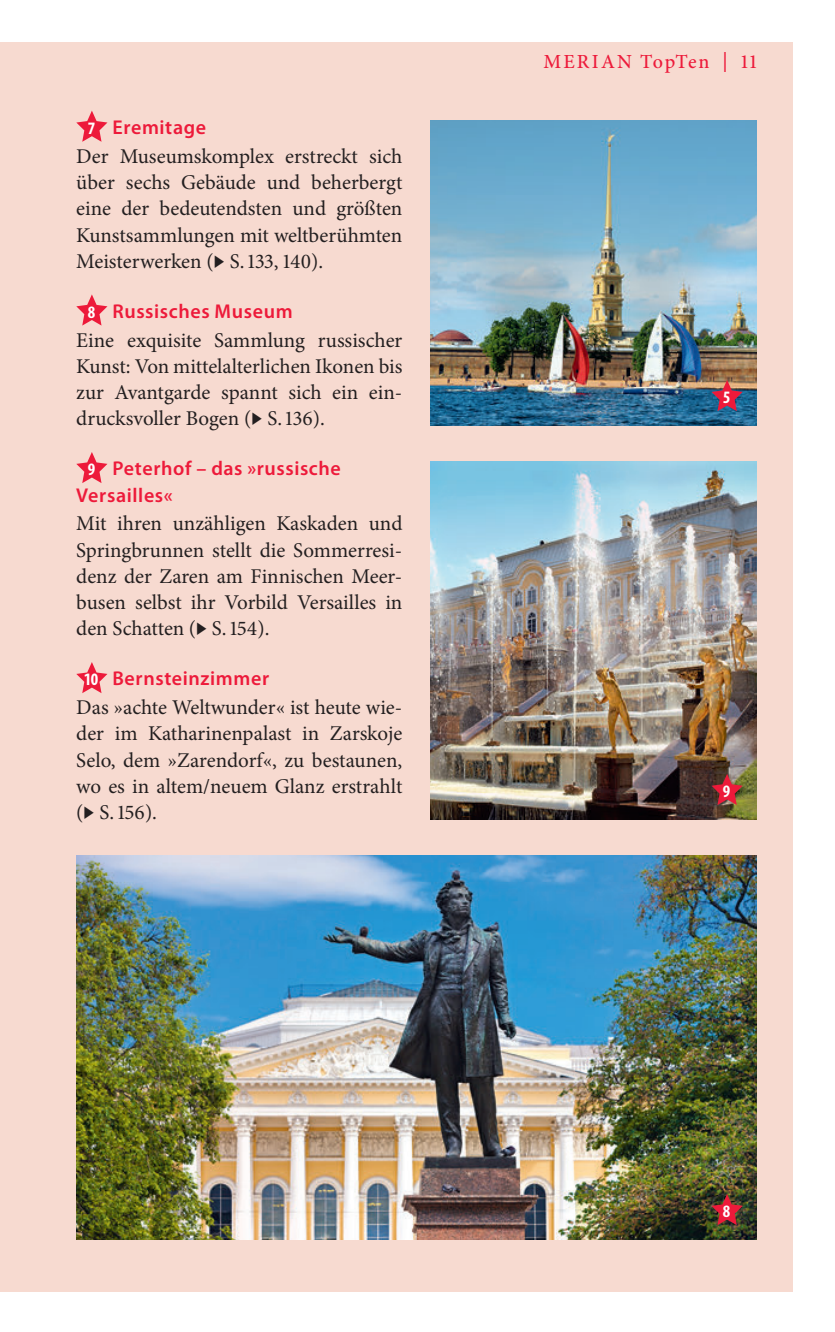
<style>
.page{position:relative;width:835px;height:1332px;background:#fff}
.page>*{position:absolute;margin:0;border:0;box-sizing:border-box;transform-origin:0 0}
.t1{font:21px/26.2px "Minion Pro";color:#231f20;text-align:justify}
.t2{font:600 20px/26.2px "Myriad Pro";letter-spacing:.03em;color:#ed1a3a}
.t3{font:500 20px "Minion Pro";letter-spacing:.11em;color:#ed1a3a}
.t4{font:700 condensed 17.5px "Myriad Pro";color:#fff}
.s1{font-weight:700;font-stretch:condensed;font-size:17.5px;color:#fff}
</style>
<div class="page">
<div style="left:0;top:43px;width:792px;height:1248px;background:#f7dad0"></div>
<svg style="left:76px;top:111px;width:31px;height:31px"></svg>
<svg style="left:76px;top:294px;width:31px;height:32px"></svg>
<svg style="left:76px;top:452px;width:31px;height:31px"></svg>
<svg style="left:76px;top:662px;width:31px;height:31px"></svg>
<img style="left:431px;top:121px;width:326px;height:304px">
<svg style="left:711px;top:380px;width:31px;height:31px"></svg>
<img style="left:431px;top:462px;width:326px;height:357px">
<svg style="left:711px;top:774px;width:31px;height:31px"></svg>
<img style="left:76px;top:855px;width:681px;height:384px">
<svg style="left:711px;top:1194px;width:31px;height:31px"></svg>
<p class="t2" style="left:88px;top:114px;width:119px"><span class="s1">7</span> Eremitage</p>
<p class="t1" style="left:76px;top:143px;width:328px">Der Museumskomplex erstreckt sich über sechs Gebäude und beherbergt eine der bedeutendsten und größten Kunstsammlungen mit weltberühmten Meisterwerken (◆ S. 133, 140).</p>
<p class="t2" style="left:88px;top:297px;width:206px"><span class="s1">8</span> Russisches Museum</p>
<p class="t1" style="left:76px;top:327px;width:327px">Eine exquisite Sammlung russischer Kunst: Von mittelalterlichen Ikonen bis zur Avantgarde spannt sich ein ein&shy;drucksvoller Bogen (◆ S. 136).</p>
<p class="t2" style="left:76px;top:455px;width:266px;text-indent:11px"><span class="s1">9</span> Peterhof – das »russische<br>Versailles«</p>
<p class="t1" style="left:76px;top:510px;width:328px">Mit ihren unzähligen Kaskaden und Springbrunnen stellt die Sommerresi&shy;denz der Zaren am Finnischen Meer&shy;busen selbst ihr Vorbild Versailles in den Schatten (◆ S. 154).</p>
<p class="t2" style="left:85px;top:665px;width:186px"><span class="s1">10</span> Bernsteinzimmer</p>
<p class="t1" style="left:76px;top:694px;width:328px">Das »achte Weltwunder« ist heute wie&shy;der im Katharinenpalast in Zarskoje Selo, dem »Zarendorf«, zu bestaunen, wo es in altem/neuem Glanz erstrahlt (◆ S. 156).</p>
<p class="t3" style="left:543px;top:48px;width:215px">MERIAN TopTen | 11</p>
<p class="t4" style="left:723px;top:386px;width:8px">5</p>
<p class="t4" style="left:723px;top:780px;width:9px">9</p>
<p class="t4" style="left:723px;top:1200px;width:9px">8</p>
</div>
